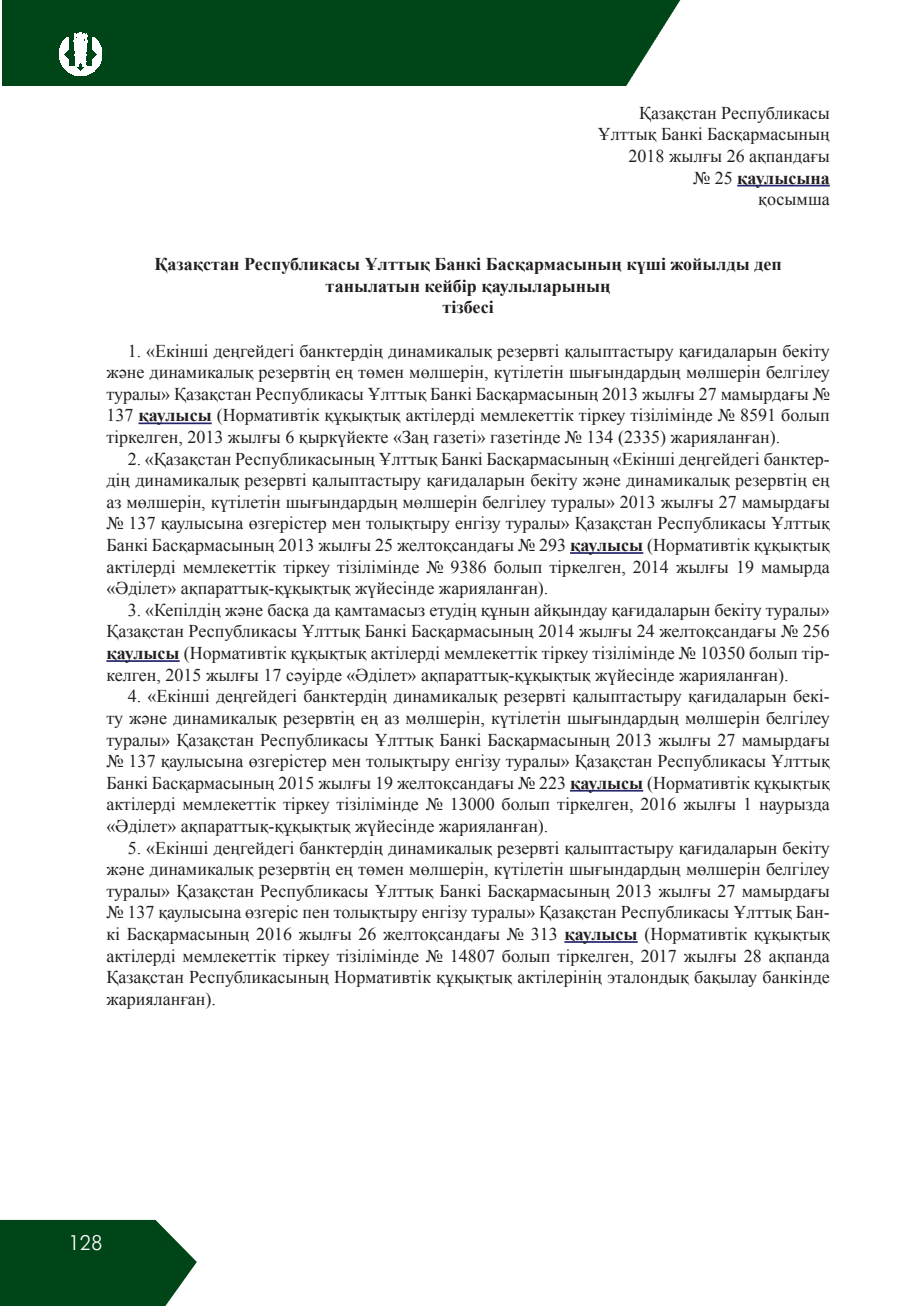
<style>
.page{position:relative;width:915px;height:1306px;background:#fff}
.page>*{position:absolute;margin:0;border:0;box-sizing:border-box;transform-origin:0 0}
.t1{font:21px "KZM Futuris";color:#fff}
.t2{font:18px/21.6px "Times New Roman";color:#231f20;text-align:justify}
.t3{font:700 18px/21.6px "Times New Roman";color:#231f20;text-align:center}
.s1{font-weight:700}
</style>
<div class="page">
<div style="left:2px;top:0;width:678px;height:85px;background:#004517"></div>
<svg style="left:0;top:1219px;width:197px;height:86px"></svg>
<svg style="left:59px;top:33px;width:43px;height:43px"></svg>
<hr style="left:737px;top:185px;width:92px;height:1px;background:#25266d">
<hr style="left:138px;top:422px;width:74px;height:2px;background:#25266d">
<hr style="left:570px;top:552px;width:73px;height:2px;background:#25266d">
<hr style="left:106px;top:660px;width:74px;height:2px;background:#25266d">
<hr style="left:570px;top:789px;width:73px;height:2px;background:#25266d">
<hr style="left:564px;top:941px;width:73px;height:1px;background:#25266d">
<p class="t2" style="left:597px;top:101px;width:233px;text-align:right">Қазақстан Республикасы<br>Ұлттық Банкі Басқармасының<br>2018 жылғы 26 ақпандағы<br>№ 25 <span class="s1">қаулысына<br></span>қосымша</p>
<p class="t3" style="left:154px;top:253px;width:628px">Қазақстан Республикасы Ұлттық Банкі Басқармасының күші жойылды деп танылатын кейбір қаулыларының<br>тізбесі</p>
<p class="t2" style="left:106px;top:339px;width:724px;text-indent:21px">1. «Екінші деңгейдегі банктердің динамикалық резервті қалыптастыру қағидаларын бекіту және динамикалық резервтің ең төмен мөлшерін, күтілетін шығындардың мөлшерін белгілеу туралы» Қазақстан Республикасы Ұлттық Банкі Басқармасының 2013 жылғы 27 мамырдағы № 137 <span class="s1">қаулысы</span> (Нормативтік құқықтық актілерді мемлекеттік тіркеу тізілімінде № 8591 болып тіркелген, 2013 жылғы 6 қыркүйекте «Заң газеті» газетінде № 134 (2335) жарияланған).</p>
<p class="t2" style="left:106px;top:447px;width:724px;text-indent:21px">2. «Қазақстан Республикасының Ұлттық Банкі Басқармасының «Екінші деңгейдегі банктер&shy;дің динамикалық резервті қалыптастыру қағидаларын бекіту және динамикалық резервтің ең аз мөлшерін, күтілетін шығындардың мөлшерін белгілеу туралы» 2013 жылғы 27 мамырдағы № 137 қаулысына өзгерістер мен толықтыру енгізу туралы» Қазақстан Республикасы Ұлттық Банкі Басқармасының 2013 жылғы 25 желтоқсандағы № 293 <span class="s1">қаулысы</span> (Нормативтік құқықтық актілерді мемлекеттік тіркеу тізілімінде № 9386 болып тіркелген, 2014 жылғы 19 мамырда «Әділет» ақпараттық-құқықтық жүйесінде жарияланған).</p>
<p class="t2" style="left:106px;top:598px;width:724px;text-indent:21px">3. «Кепілдің және басқа да қамтамасыз етудің құнын айқындау қағидаларын бекіту туралы» Қазақстан Республикасы Ұлттық Банкі Басқармасының 2014 жылғы 24 желтоқсандағы № 256 <span class="s1">қаулысы</span> (Нормативтік құқықтық актілерді мемлекеттік тіркеу тізілімінде № 10350 болып тір&shy;келген, 2015 жылғы 17 сәуірде «Әділет» ақпараттық-құқықтық жүйесінде жарияланған).</p>
<p class="t2" style="left:106px;top:685px;width:724px;text-indent:21px">4. «Екінші деңгейдегі банктердің динамикалық резервті қалыптастыру қағидаларын бекі&shy;ту және динамикалық резервтің ең аз мөлшерін, күтілетін шығындардың мөлшерін белгілеу туралы» Қазақстан Республикасы Ұлттық Банкі Басқармасының 2013 жылғы 27 мамырдағы № 137 қаулысына өзгерістер мен толықтыру енгізу туралы» Қазақстан Республикасы Ұлттық Банкі Басқармасының 2015 жылғы 19 желтоқсандағы № 223 <span class="s1">қаулысы</span> (Нормативтік құқықтық актілерді мемлекеттік тіркеу тізілімінде № 13000 болып тіркелген, 2016 жылғы 1 наурызда «Әділет» ақпараттық-құқықтық жүйесінде жарияланған).</p>
<p class="t2" style="left:106px;top:836px;width:724px;text-indent:21px">5. «Екінші деңгейдегі банктердің динамикалық резервті қалыптастыру қағидаларын бекіту және динамикалық резервтің ең төмен мөлшерін, күтілетін шығындардың мөлшерін белгілеу туралы» Қазақстан Республикасы Ұлттық Банкі Басқармасының 2013 жылғы 27 мамырдағы № 137 қаулысына өзгеріс пен толықтыру енгізу туралы» Қазақстан Республикасы Ұлттық Бан&shy;кі Басқармасының 2016 жылғы 26 желтоқсандағы № 313 <span class="s1">қаулысы</span> (Нормативтік құқықтық актілерді мемлекеттік тіркеу тізілімінде № 14807 болып тіркелген, 2017 жылғы 28 ақпанда Қазақстан Республикасының Нормативтік құқықтық актілерінің эталондық бақылау банкінде жарияланған).</p>
<p class="t1" style="left:68px;top:1232px;width:36px">128</p>
</div>
